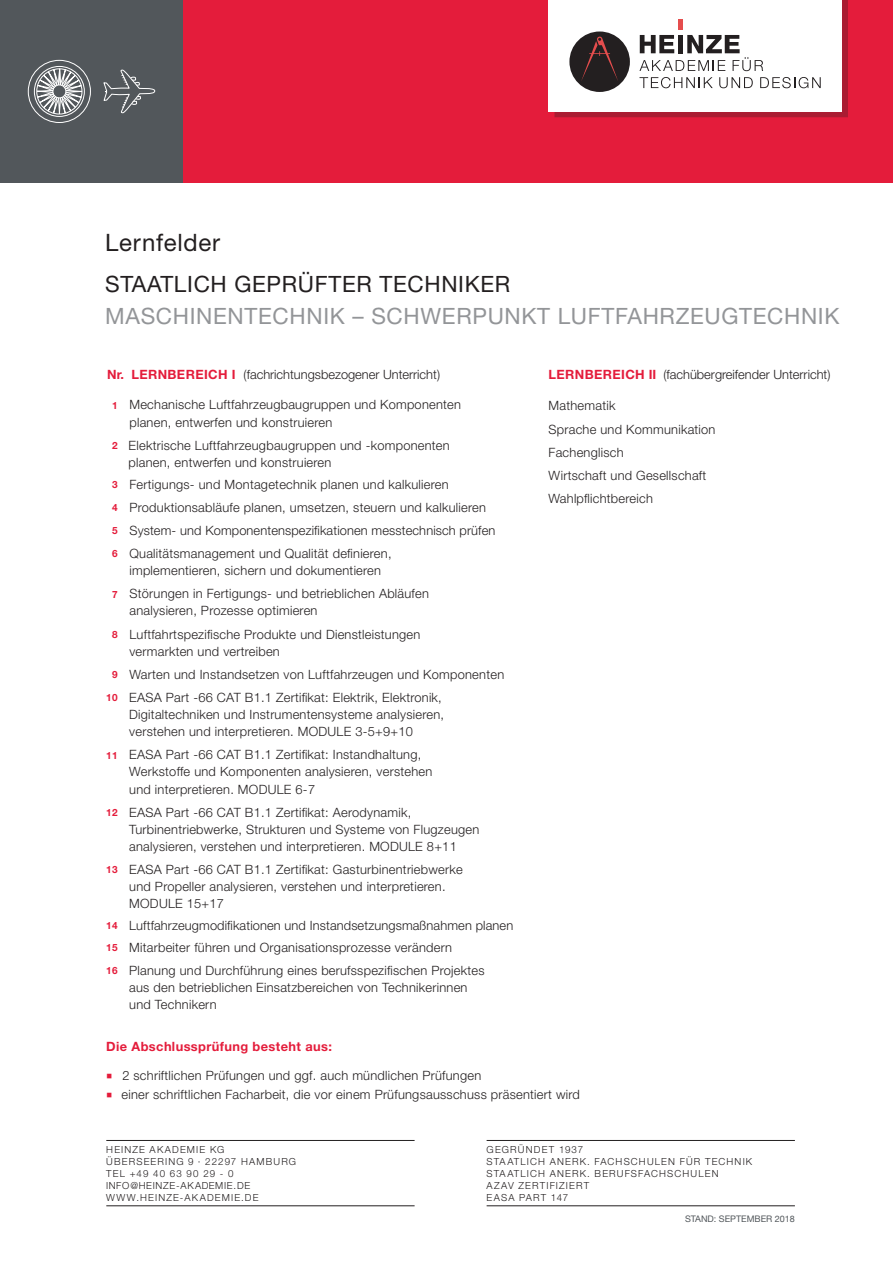
<style>
.page{position:relative;width:893px;height:1263px;background:#fff}
.page>*{position:absolute;margin:0;border:0;box-sizing:border-box;transform-origin:0 0}
.staatlich_anerkannt{font:24px "Helvetica Neue LT Pro";letter-spacing:.03em;color:#231f20}
.staatlich_anerkannt-2{font:22.5px "Helvetica Neue LT Pro";letter-spacing:.03em;color:#939598}
.staatlich_anerkannt-3{font:22.5px "Helvetica Neue LT Pro";letter-spacing:.03em;color:#231f20}
.Default{font:300 12.9px/17.1px "Helvetica Neue LT Pro";letter-spacing:.02em;color:#231f20}
.Default-2{font:300 12.9px "Helvetica Neue LT Pro";color:#231f20}
.Default-3{font:700 12.9px "Helvetica Neue LT Pro";letter-spacing:.03em;color:#e41c3b}
.Adresse_mittlere_zei{font:300 9.75px "Helvetica Neue LT Pro";letter-spacing:.115em;color:#231f20}
.Adresse_mittlere_zei-2{font:300 9.75px/12px "Helvetica Neue LT Pro";letter-spacing:.08em;color:#231f20}
.Adresse_Linie_unten{font:300 9.75px "Helvetica Neue LT Pro";letter-spacing:.12em;color:#231f20}
.Adresse_Linie_oben{font:300 9.75px "Helvetica Neue LT Pro";letter-spacing:.12em;color:#231f20}
.t1{font:9px "Helvetica Neue";color:#52575b}
.s1{font-weight:700;color:#e41c3b}
.s2{font-weight:700;font-size:10.05px;color:#e41c3b}
.s3{font-family:"Minion Pro";font-weight:400;font-size:15.6px;color:#e41c3b}
</style>
<div class="page">
<div style="left:0;top:0;width:893px;height:183px;background:#e41c3b"></div>
<div style="left:554px;top:0;width:294px;height:117px;background:#231f20;opacity:.3"></div>
<div style="left:549px;top:0;width:293px;height:111px;background:#fff"></div>
<div style="left:569px;top:32px;width:61px;height:60px;background:#231f20;border-radius:50%"></div>
<svg style="left:639px;top:77px;width:74px;height:11px"></svg>
<svg style="left:719px;top:77px;width:34px;height:11px"></svg>
<svg style="left:760px;top:77px;width:61px;height:11px"></svg>
<svg style="left:639px;top:35px;width:124px;height:36px"></svg>
<div style="left:678px;top:19px;width:5px;height:11px;background:#e54d4d"></div>
<svg style="left:581px;top:37px;width:37px;height:44px"></svg>
<div style="left:0;top:0;width:183px;height:183px;background:#52575b"></div>
<svg style="left:27px;top:59px;width:64px;height:64px"></svg>
<svg style="left:103px;top:69px;width:53px;height:45px"></svg>
<hr style="left:106px;top:1140px;width:309px;height:1px;background:#231f20">
<hr style="left:106px;top:1205px;width:309px;height:1px;background:#231f20">
<hr style="left:487px;top:1140px;width:308px;height:1px;background:#231f20">
<hr style="left:487px;top:1205px;width:308px;height:1px;background:#231f20">
<p class="staatlich_anerkannt" style="left:105px;top:228px;width:116px">Lernfelder</p>
<p class="staatlich_anerkannt-3" style="left:105px;top:271px;width:407px">STAATLICH GEPRÜFTER TECHNIKER</p>
<p class="staatlich_anerkannt-2" style="left:105px;top:302px;width:736px">MASCHINENTECHNIK – SCHWERPUNKT LUFTFAHRZEUGTECHNIK</p>
<p class="Default-2" style="left:131px;top:367px;width:310px"><span class="s1">LERNBEREICH I</span> (fachrichtungsbezogener Unterricht)</p>
<p class="Default" style="left:129px;top:396px;width:333px;text-indent:-17px"><span class="s2">1</span> Mechanische Luftfahrzeugbaugruppen und Komponenten planen, entwerfen und konstruieren</p>
<p class="Default" style="left:129px;top:436px;width:323px;text-indent:-16px"><span class="s2">2</span> Elektrische Luftfahrzeugbaugruppen und -komponenten planen, entwerfen und konstruieren</p>
<p class="Default" style="left:112px;top:475px;width:338px"><span class="s2">3</span> Fertigungs- und Montagetechnik planen und kalkulieren</p>
<p class="Default" style="left:112px;top:498px;width:375px"><span class="s2">4</span> Produktionsabläufe planen, umsetzen, steuern und kalkulieren</p>
<p class="Default" style="left:112px;top:521px;width:385px"><span class="s2">5</span> System- und Komponentenspezifikationen messtechnisch prüfen</p>
<p class="Default" style="left:112px;top:545px;width:281px;text-align:center"><span class="s2">6</span> Qualitätsmanagement und Qualität definieren, implementieren, sichern und dokumentieren</p>
<p class="Default" style="left:129px;top:585px;width:301px;text-indent:-17px"><span class="s2">7</span> Störungen in Fertigungs- und betrieblichen Abläufen analysieren, Prozesse optimieren</p>
<p class="Default" style="left:129px;top:625px;width:292px;text-indent:-17px"><span class="s2">8</span> Luftfahrtspezifische Produkte und Dienstleistungen vermarkten und vertreiben</p>
<p class="Default" style="left:112px;top:665px;width:393px"><span class="s2">9</span> Warten und Instandsetzen von Luftfahrzeugen und Komponenten</p>
<p class="Default" style="left:129px;top:688px;width:316px;text-indent:-23px"><span class="s2">10</span> EASA Part -66 CAT B1.1 Zertifikat: Elektrik, Elektronik,<br>Digitaltechniken und Instrumentensysteme analysieren, verstehen und interpretieren. MODULE 3-5+9+10</p>
<p class="Default" style="left:129px;top:746px;width:305px;text-indent:-23px"><span class="s2">11</span> EASA Part -66 CAT B1.1 Zertifikat: Instandhaltung,<br>Werkstoffe und Komponenten analysieren, verstehen und interpretieren. MODULE 6-7</p>
<p class="Default" style="left:129px;top:803px;width:352px;text-indent:-23px"><span class="s2">12</span> EASA Part -66 CAT B1.1 Zertifikat: Aerodynamik,<br>Turbinentriebwerke, Strukturen und Systeme von Flugzeugen analysieren, verstehen und interpretieren. MODULE 8+11</p>
<p class="Default" style="left:129px;top:861px;width:335px;text-indent:-23px"><span class="s2">13</span> EASA Part -66 CAT B1.1 Zertifikat: Gasturbinentriebwerke und Propeller analysieren, verstehen und interpretieren.<br>MODULE 15+17</p>
<p class="Default" style="left:106px;top:916px;width:408px"><span class="s2">14</span> Luftfahrzeugmodifikationen und Instandsetzungsmaßnahmen planen</p>
<p class="Default" style="left:106px;top:938px;width:347px"><span class="s2">15</span> Mitarbeiter führen und Organisationsprozesse verändern</p>
<p class="Default" style="left:129px;top:961px;width:357px;text-indent:-23px"><span class="s2">16</span> Planung und Durchführung eines berufsspezifischen Projektes aus den betrieblichen Einsatzbereichen von Technikerinnen und Technikern</p>
<p class="Default-3" style="left:107px;top:367px;width:18px">Nr.</p>
<p class="Default-2" style="left:549px;top:367px;width:283px"><span class="s1">LERNBEREICH II</span> (fachübergreifender Unterricht)</p>
<p class="Default" style="left:549px;top:397px;width:68px">Mathematik</p>
<p class="Default" style="left:549px;top:420px;width:168px">Sprache und Kommunikation</p>
<p class="Default" style="left:549px;top:443px;width:77px">Fachenglisch</p>
<p class="Default" style="left:549px;top:466px;width:159px">Wirtschaft und Gesellschaft</p>
<p class="Default" style="left:549px;top:490px;width:106px">Wahlpflichtbereich</p>
<p class="Default-3" style="left:106px;top:1038px;width:227px">Die Abschlussprüfung besteht aus:</p>
<p class="Default" style="left:106px;top:1067px;width:376px"><span class="s3">■</span> 2 schriftlichen Prüfungen und ggf. auch mündlichen Prüfungen</p>
<p class="Default" style="left:106px;top:1086px;width:475px"><span class="s3">■</span> einer schriftlichen Facharbeit, die vor einem Prüfungsausschuss präsentiert wird</p>
<p class="Adresse_Linie_oben" style="left:106px;top:1144px;width:120px">HEINZE AKADEMIE KG</p>
<p class="Adresse_mittlere_zei" style="left:106px;top:1156px;width:191px">ÜBERSEERING 9 · 22297 HAMBURG</p>
<p class="Adresse_mittlere_zei-2" style="left:106px;top:1167px;width:145px">TEL +49 40 63 90 29 - 0<br>INFO@HEINZE-AKADEMIE.DE</p>
<p class="Adresse_Linie_unten" style="left:106px;top:1192px;width:154px">WWW.HEINZE-AKADEMIE.DE</p>
<p class="Adresse_Linie_oben" style="left:487px;top:1144px;width:98px">GEGRÜNDET 1937</p>
<p class="Adresse_mittlere_zei" style="left:487px;top:1156px;width:267px">STAATLICH ANERK. FACHSCHULEN FÜR TECHNIK</p>
<p class="Adresse_mittlere_zei" style="left:487px;top:1168px;width:233px">STAATLICH ANERK. BERUFSFACHSCHULEN</p>
<p class="Adresse_mittlere_zei" style="left:487px;top:1180px;width:104px">AZAV ZERTIFIZIERT</p>
<p class="Adresse_Linie_unten" style="left:487px;top:1192px;width:83px">EASA PART 147</p>
<p class="t1" style="left:685px;top:1212px;width:111px">STAND: SEPTEMBER 2018</p>
</div>
